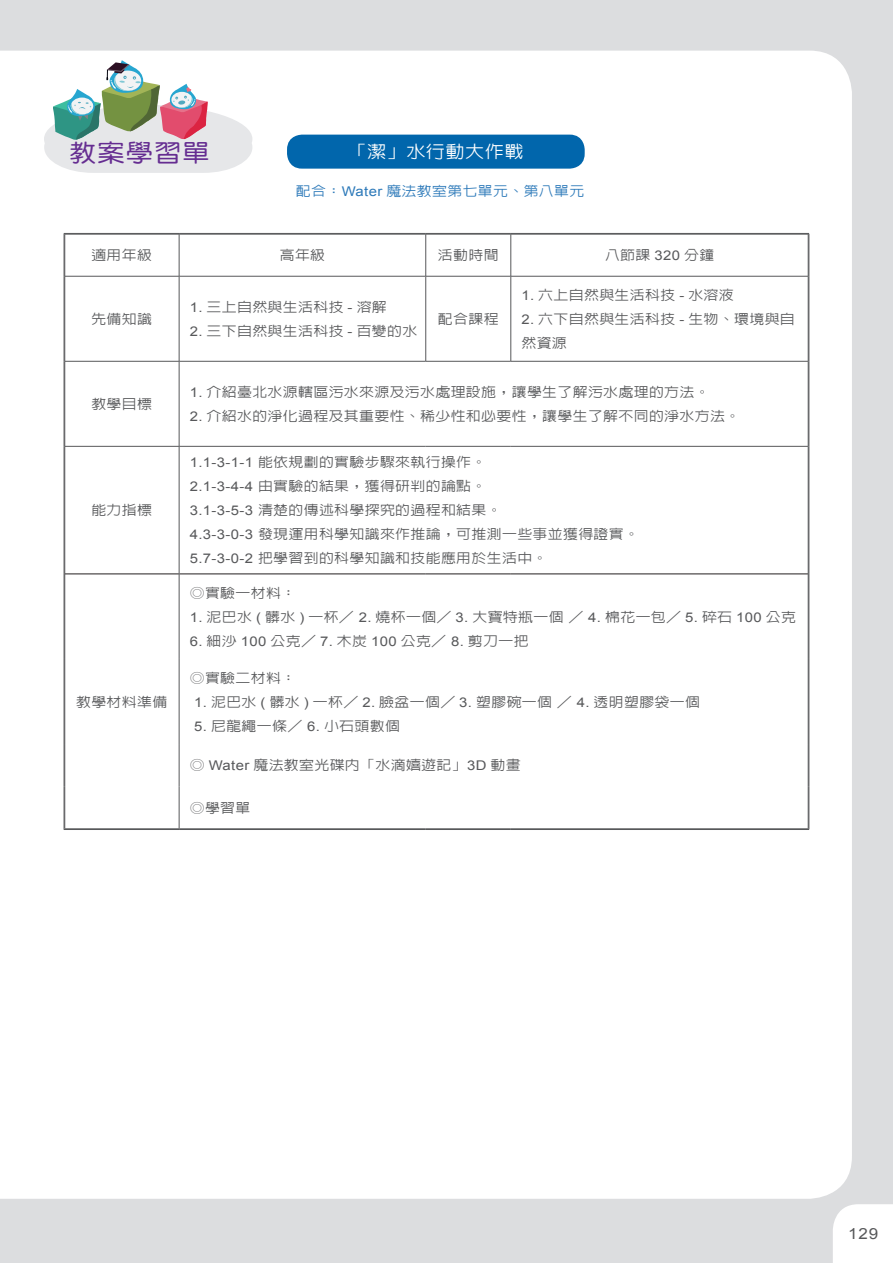
<style>
.page{position:relative;width:893px;height:1263px;background:#dcdddf}
.page>*{position:absolute;margin:0;border:0;box-sizing:border-box;transform-origin:0 0}
.t1{font:24.3px "DF Yuan Md HK BF";letter-spacing:.05em;color:#652d91;scale:1.11 1}
.大表格文w18h20_魔法小叮嚀{font:500 17.25px "Lin Gothic";letter-spacing:.025em;color:#fff;scale:1.11 1}
.t2{font:15.3px "Arial";color:#57585a;scale:1.11 1}
.表格文w14h16{font:500 13.35px/24px "Lin Gothic";letter-spacing:.025em;color:#57585a;scale:1.11 1}
.表格文w14h16-2{font:500 13.35px "Lin Gothic";letter-spacing:.025em;color:#2c79b9;scale:1.11 1}
.s1{font-family:"Arial";font-weight:400}
</style>
<div class="page">
<div style="left:0;top:51px;width:852px;height:1148px;background:#fff"></div>
<div style="left:833px;top:1204px;width:60px;height:59px;background:#fff"></div>
<svg style="left:44px;top:60px;width:208px;height:113px"></svg>
<div style="left:287px;top:135px;width:298px;height:34px;background:#0166ac;border-radius:15px"></div>
<hr style="left:511px;top:828px;width:298px;height:1px;background:#fff">
<hr style="left:65px;top:574px;width:114px;height:1px;background:#231f20">
<hr style="left:179px;top:574px;width:247px;height:1px;background:#231f20">
<hr style="left:426px;top:574px;width:85px;height:1px;background:#231f20">
<hr style="left:511px;top:574px;width:297px;height:1px;background:#231f20">
<hr style="left:64px;top:233px;width:115px;height:1px;background:#57585a">
<hr style="left:65px;top:234px;width:114px;height:1px;background:#57585a">
<hr style="left:64px;top:234px;width:1px;height:42px;background:#57585a">
<hr style="left:179px;top:233px;width:247px;height:1px;background:#57585a">
<hr style="left:179px;top:234px;width:247px;height:1px;background:#57585a">
<hr style="left:426px;top:233px;width:85px;height:1px;background:#57585a">
<hr style="left:426px;top:234px;width:85px;height:1px;background:#57585a">
<hr style="left:511px;top:233px;width:298px;height:1px;background:#57585a">
<hr style="left:511px;top:234px;width:297px;height:1px;background:#57585a">
<hr style="left:808px;top:234px;width:1px;height:42px;background:#57585a">
<hr style="left:809px;top:234px;width:1px;height:42px;background:#57585a">
<hr style="left:64px;top:276px;width:1px;height:85px;background:#57585a">
<hr style="left:808px;top:276px;width:1px;height:85px;background:#57585a">
<hr style="left:809px;top:276px;width:1px;height:85px;background:#57585a">
<hr style="left:64px;top:361px;width:1px;height:85px;background:#57585a">
<hr style="left:808px;top:361px;width:1px;height:85px;background:#57585a">
<hr style="left:809px;top:361px;width:1px;height:85px;background:#57585a">
<hr style="left:64px;top:446px;width:1px;height:128px;background:#57585a">
<hr style="left:808px;top:446px;width:1px;height:128px;background:#57585a">
<hr style="left:809px;top:446px;width:1px;height:128px;background:#57585a">
<hr style="left:64px;top:574px;width:1px;height:85px;background:#57585a">
<hr style="left:64px;top:659px;width:1px;height:85px;background:#57585a">
<hr style="left:64px;top:744px;width:1px;height:42px;background:#57585a">
<hr style="left:64px;top:786px;width:1px;height:43px;background:#57585a">
<hr style="left:65px;top:828px;width:114px;height:1px;background:#57585a">
<hr style="left:64px;top:829px;width:115px;height:1px;background:#57585a">
<hr style="left:808px;top:574px;width:1px;height:85px;background:#57585a">
<hr style="left:809px;top:574px;width:1px;height:85px;background:#57585a">
<hr style="left:808px;top:659px;width:1px;height:85px;background:#57585a">
<hr style="left:809px;top:659px;width:1px;height:85px;background:#57585a">
<hr style="left:808px;top:744px;width:1px;height:42px;background:#57585a">
<hr style="left:809px;top:744px;width:1px;height:42px;background:#57585a">
<hr style="left:808px;top:786px;width:1px;height:42px;background:#57585a">
<hr style="left:809px;top:786px;width:1px;height:43px;background:#57585a">
<hr style="left:179px;top:828px;width:247px;height:1px;background:#57585a">
<hr style="left:179px;top:829px;width:247px;height:1px;background:#57585a">
<hr style="left:426px;top:828px;width:85px;height:1px;background:#57585a">
<hr style="left:426px;top:829px;width:85px;height:1px;background:#57585a">
<hr style="left:511px;top:828px;width:297px;height:1px;background:#57585a">
<hr style="left:511px;top:829px;width:298px;height:1px;background:#57585a">
<hr style="left:179px;top:234px;width:1px;height:42px;background:#57585a">
<hr style="left:425px;top:234px;width:1px;height:42px;background:#57585a">
<hr style="left:511px;top:234px;width:1px;height:42px;background:#57585a">
<hr style="left:179px;top:276px;width:1px;height:85px;background:#57585a">
<hr style="left:425px;top:276px;width:1px;height:85px;background:#57585a">
<hr style="left:511px;top:276px;width:1px;height:85px;background:#57585a">
<hr style="left:179px;top:361px;width:1px;height:85px;background:#57585a">
<hr style="left:179px;top:446px;width:1px;height:128px;background:#57585a">
<hr style="left:179px;top:574px;width:1px;height:85px;background:#57585a">
<hr style="left:179px;top:659px;width:1px;height:85px;background:#57585a">
<hr style="left:179px;top:744px;width:1px;height:42px;background:#57585a">
<hr style="left:179px;top:786px;width:1px;height:42px;background:#57585a">
<hr style="left:65px;top:276px;width:114px;height:1px;background:#57585a">
<hr style="left:179px;top:276px;width:247px;height:1px;background:#57585a">
<hr style="left:426px;top:276px;width:85px;height:1px;background:#57585a">
<hr style="left:511px;top:276px;width:297px;height:1px;background:#57585a">
<hr style="left:65px;top:361px;width:114px;height:1px;background:#57585a">
<hr style="left:179px;top:361px;width:247px;height:1px;background:#57585a">
<hr style="left:426px;top:361px;width:85px;height:1px;background:#57585a">
<hr style="left:511px;top:361px;width:297px;height:1px;background:#57585a">
<hr style="left:65px;top:446px;width:114px;height:1px;background:#57585a">
<hr style="left:179px;top:446px;width:247px;height:1px;background:#57585a">
<hr style="left:426px;top:446px;width:85px;height:1px;background:#57585a">
<hr style="left:511px;top:446px;width:297px;height:1px;background:#57585a">
<h1 class="t1" style="left:69px;top:141px;width:128px">教案學習單</h1>
<p class="大表格文w18h20_魔法小叮嚀" style="left:347px;top:143px;width:160px">「潔」水行動大作戰</p>
<p class="表格文w14h16-2" style="left:296px;top:184px;width:261px">配合：<span class="s1">Water</span> 魔法教室第七單元、第八單元</p>
<p class="表格文w14h16" style="left:91px;top:243px;width:56px">適用年級</p>
<p class="表格文w14h16" style="left:280px;top:243px;width:42px">高年級</p>
<p class="表格文w14h16" style="left:438px;top:243px;width:56px">活動時間</p>
<p class="表格文w14h16" style="left:605px;top:243px;width:100px">八節課 <span class="s1">320</span> 分鐘</p>
<p class="表格文w14h16" style="left:91px;top:307px;width:56px">先備知識</p>
<p class="表格文w14h16" style="left:91px;top:392px;width:56px">教學目標</p>
<p class="表格文w14h16" style="left:91px;top:498px;width:56px">能力指標</p>
<p class="表格文w14h16" style="left:76px;top:689px;width:84px">教學材料準備</p>
<p class="表格文w14h16" style="left:190px;top:295px;width:179px"><span class="s1">1.</span> 三上自然與生活科技 <span class="s1">-</span> 溶解</p>
<p class="表格文w14h16" style="left:190px;top:319px;width:207px"><span class="s1">2.</span> 三下自然與生活科技 <span class="s1">-</span> 百變的水</p>
<p class="表格文w14h16" style="left:438px;top:307px;width:56px">配合課程</p>
<p class="表格文w14h16" style="left:521px;top:283px;width:193px"><span class="s1">1.</span> 六上自然與生活科技 <span class="s1">-</span> 水溶液</p>
<p class="表格文w14h16" style="left:521px;top:307px;width:248px"><span class="s1">2.</span> 六下自然與生活科技 <span class="s1">-</span> 生物、環境與自然資源</p>
<p class="表格文w14h16" style="left:190px;top:380px;width:470px"><span class="s1">1.</span> 介紹臺北水源轄區污水來源及污水處理設施，讓學生了解污水處理的方法。</p>
<p class="表格文w14h16" style="left:190px;top:404px;width:497px"><span class="s1">2.</span> 介紹水的淨化過程及其重要性、稀少性和必要性，讓學生了解不同的淨水方法。</p>
<p class="表格文w14h16" style="left:190px;top:450px;width:269px"><span class="s1">1.1-3-1-1</span> 能依規劃的實驗步驟來執行操作。</p>
<p class="表格文w14h16" style="left:190px;top:474px;width:269px"><span class="s1">2.1-3-4-4</span> 由實驗的結果，獲得研判的論點。</p>
<p class="表格文w14h16" style="left:190px;top:498px;width:283px"><span class="s1">3.1-3-5-3</span> 清楚的傳述科學探究的過程和結果。</p>
<p class="表格文w14h16" style="left:190px;top:522px;width:406px"><span class="s1">4.3-3-0-3</span> 發現運用科學知識來作推論，可推測一些事並獲得證實。</p>
<p class="表格文w14h16" style="left:190px;top:546px;width:324px"><span class="s1">5.7-3-0-2</span> 把學習到的科學知識和技能應用於生活中。</p>
<p class="表格文w14h16" style="left:190px;top:580px;width:97px">◎實驗一材料：</p>
<p class="表格文w14h16" style="left:190px;top:604px;width:548px"><span class="s1">1.</span> 泥巴水 <span class="s1">(</span> 髒水 <span class="s1">)</span> 一杯／ <span class="s1">2.</span> 燒杯一個／ <span class="s1">3.</span> 大寶特瓶一個／ <span class="s1">4.</span> 棉花一包／ <span class="s1">5.</span> 碎石 <span class="s1">100</span> 公克</p>
<p class="表格文w14h16" style="left:190px;top:628px;width:307px"><span class="s1">6.</span> 細沙 <span class="s1">100</span> 公克／ <span class="s1">7.</span> 木炭 <span class="s1">100</span> 公克／ <span class="s1">8.</span> 剪刀一把</p>
<p class="表格文w14h16" style="left:190px;top:665px;width:97px">◎實驗二材料：</p>
<p class="表格文w14h16" style="left:194px;top:689px;width:457px"><span class="s1">1.</span> 泥巴水 <span class="s1">(</span> 髒水 <span class="s1">)</span> 一杯／ <span class="s1">2.</span> 臉盆一個／ <span class="s1">3.</span> 塑膠碗一個／ <span class="s1">4.</span> 透明塑膠袋一個</p>
<p class="表格文w14h16" style="left:194px;top:713px;width:187px"><span class="s1">5.</span> 尼龍繩一條／ <span class="s1">6.</span> 小石頭數個</p>
<p class="表格文w14h16" style="left:190px;top:753px;width:300px">◎ <span class="s1">Water</span> 魔法教室光碟內「水滴嬉遊記」<span class="s1">3D</span> 動畫</p>
<p class="表格文w14h16" style="left:190px;top:796px;width:56px">◎學習單</p>
<p class="t2" style="left:848px;top:1223px;width:29px">129</p>
</div>
